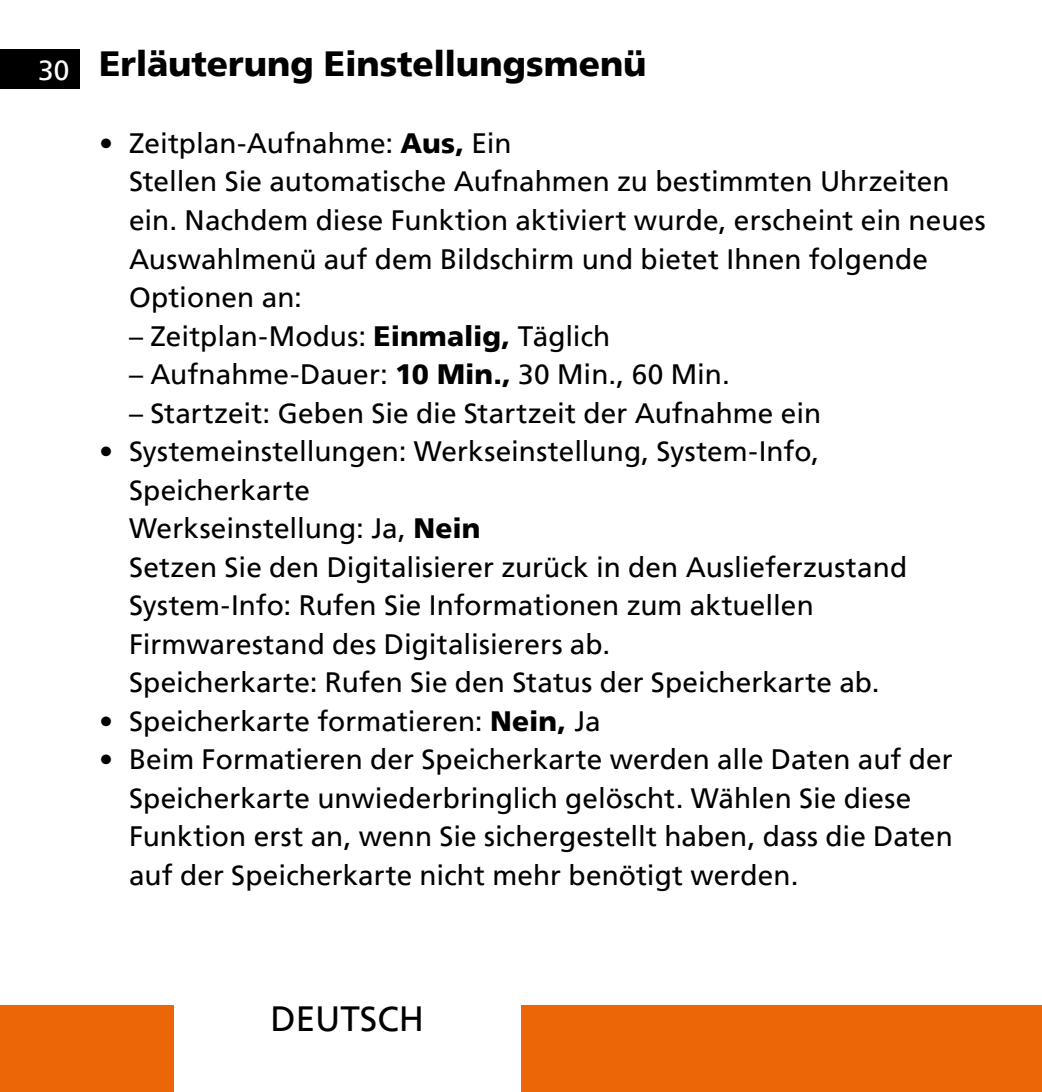
<style>
.page{position:relative;width:1042px;height:1092px;background:#fff}
.page>*{position:absolute;margin:0;border:0;box-sizing:border-box;transform-origin:0 0}
.t1{font:900 35px "Frutiger LT";color:#000}
.t2{font:35px "Frutiger LT";color:#000}
.t3{font:28px/38.5px "Frutiger LT";color:#000}
.s1{font-weight:900}
</style>
<div class="page">
<div style="left:0;top:1005px;width:174px;height:86px;background:#ec6608"></div>
<div style="left:521px;top:1005px;width:521px;height:86px;background:#ec6608"></div>
<div style="left:0;top:50px;width:79px;height:39px;background:#000"></div>
<p class="t1" style="left:38px;top:42px;width:610px"><sub>30</sub> Erläuterung Einstellungsmenü</p>
<p class="t3" style="left:129px;top:124px;width:858px;text-indent:-30px">• Zeitplan-Aufnahme: <span class="s1">Aus,</span> Ein<br>Stellen Sie automatische Aufnahmen zu bestimmten Uhrzeiten ein. Nachdem diese Funktion aktiviert wurde, erscheint ein neues Auswahlmenü auf dem Bildschirm und bietet Ihnen folgende Optionen an:</p>
<p class="t3" style="left:129px;top:317px;width:483px">– Zeitplan-Modus: <span class="s1">Einmalig,</span> Täglich</p>
<p class="t3" style="left:129px;top:355px;width:602px">– Aufnahme-Dauer: <span class="s1">10 Min.,</span> 30 Min., 60 Min.</p>
<p class="t3" style="left:129px;top:394px;width:694px">– Startzeit: Geben Sie die Startzeit der Aufnahme ein</p>
<p class="t3" style="left:129px;top:432px;width:780px;text-indent:-30px">• Systemeinstellungen: Werkseinstellung, System-Info, Speicherkarte<br>Werkseinstellung: Ja, <span class="s1">Nein<br></span>Setzen Sie den Digitalisierer zurück in den Auslieferzustand System-Info: Rufen Sie Informationen zum aktuellen Firmwarestand des Digitalisierers ab.<br>Speicherkarte: Rufen Sie den Status der Speicherkarte ab.</p>
<p class="t3" style="left:99px;top:702px;width:503px">• Speicherkarte formatieren: <span class="s1">Nein,</span> Ja</p>
<p class="t3" style="left:129px;top:740px;width:825px;text-indent:-30px">• Beim Formatieren der Speicherkarte werden alle Daten auf der Speicherkarte unwiederbringlich gelöscht. Wählen Sie diese Funktion erst an, wenn Sie sichergestellt haben, dass die Daten auf der Speicherkarte nicht mehr benötigt werden.</p>
<p class="t2" style="left:270px;top:998px;width:155px">DEUTSCH</p>
</div>
